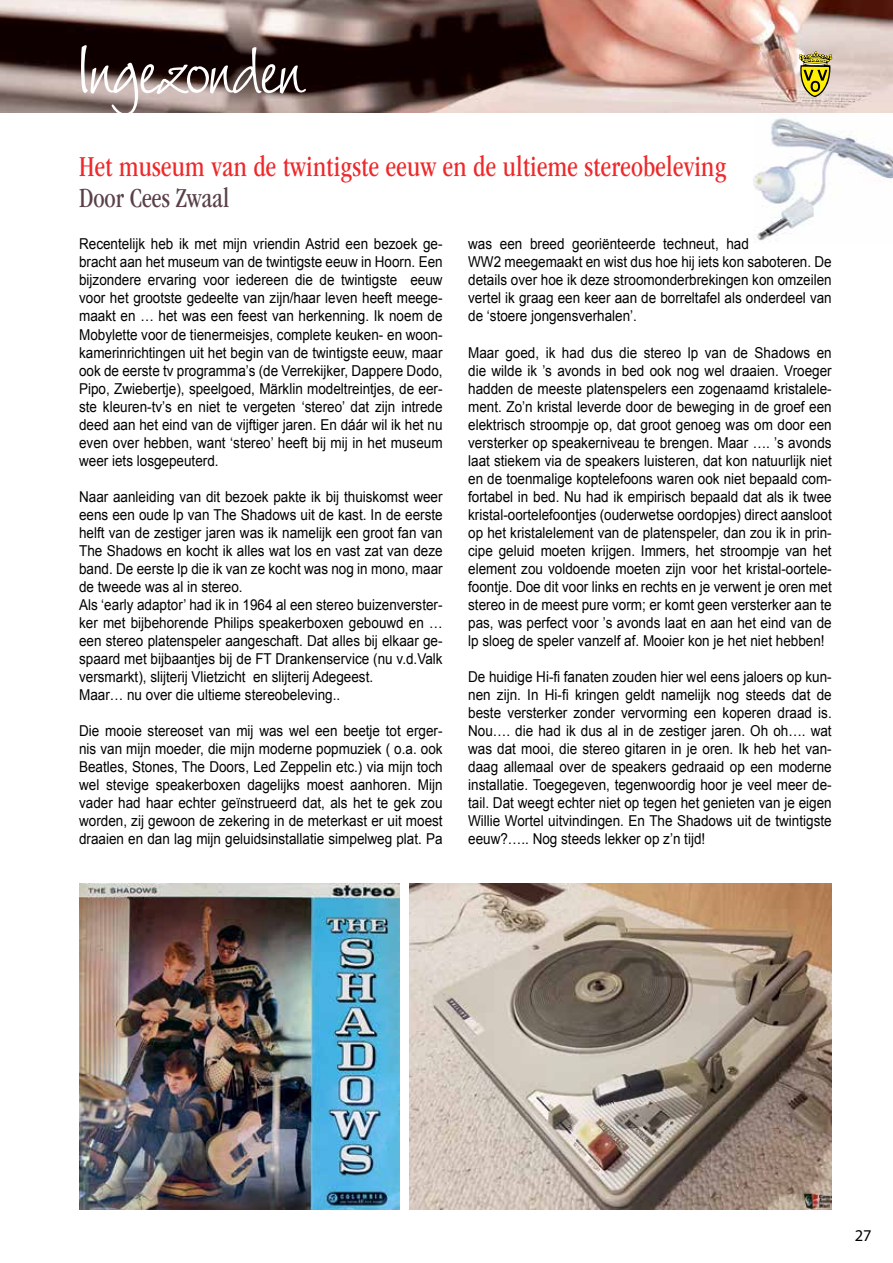
<style>
.page{position:relative;width:893px;height:1263px;background:#fff}
.page>*{position:absolute;margin:0;border:0;box-sizing:border-box;transform-origin:0 0}
.t1{font:100.5px "Wiesbaden Swing LT Std";letter-spacing:-.04em;color:#fff}
.t2{font:condensed 30px "ITC Garamond Std";letter-spacing:.01em;color:#ed292b;scale:.9 1}
.t3{font:condensed 28.5px "ITC Garamond Std";color:#5a4048;scale:.89 1}
.t4{font:16.5px "Myriad Pro";color:#000}
.t5{font:15px/18px "Arial";color:#000;text-align:justify;scale:.9 1}
</style>
<div class="page">
<img style="left:0;top:0;width:893px;height:112px">
<svg style="left:799px;top:51px;width:33px;height:46px;background:#b2a647"></svg>
<img style="left:754px;top:118px;width:139px;height:125px">
<img style="left:410px;top:883px;width:421px;height:327px">
<img style="left:79px;top:883px;width:320px;height:327px">
<h1 class="t1" style="left:73px;top:14px;width:233px">Ingezonden</h1>
<h2 class="t2" style="left:79px;top:150px;width:720px">Het museum van de twintigste eeuw en de ultieme stereobeleving</h2>
<h3 class="t3" style="left:79px;top:182px;width:170px">Door Cees Zwaal</h3>
<p class="t5" style="left:79px;top:235px;width:405px">Recentelijk heb ik met mijn vriendin Astrid een bezoek ge&shy;bracht aan het museum van de twintigste eeuw in Hoorn. Een bijzondere ervaring voor iedereen die de twintigste eeuw voor het grootste gedeelte van zijn/haar leven heeft meege&shy;maakt en … het was een feest van herkenning. Ik noem de Mobylette voor de tienermeisjes, complete keuken- en woon&shy;kamerinrichtingen uit het begin van de twintigste eeuw, maar ook de eerste tv programma’s (de Verrekijker, Dappere Dodo, Pipo, Zwiebertje), speelgoed, Märklin modeltreintjes, de eer&shy;ste kleuren-tv’s en niet te vergeten ‘stereo’ dat zijn intrede deed aan het eind van de vijftiger jaren. En dáár wil ik het nu even over hebben, want ‘stereo’ heeft bij mij in het museum weer iets losgepeuterd.</p>
<p class="t5" style="left:79px;top:487px;width:405px;text-align:left">Naar aanleiding van dit bezoek pakte ik bij thuiskomst weer eens een oude lp van The Shadows uit de kast. In de eerste helft van de zestiger jaren was ik namelijk een groot fan van The Shadows en kocht ik alles wat los en vast zat van deze band. De eerste lp die ik van ze kocht was nog in mono, maar de tweede was al in stereo.<br>Als ‘early adaptor’ had ik in 1964 al een stereo buizenverster&shy;ker met bijbehorende Philips speakerboxen gebouwd en … een stereo platenspeler aangeschaft. Dat alles bij elkaar ge&shy;spaard met bijbaantjes bij de FT Drankenservice (nu v.d.Valk versmarkt), slijterij Vlietzicht en slijterij Adegeest.<br>Maar… nu over die ultieme stereobeleving..</p>
<p class="t5" style="left:79px;top:721px;width:405px">Die mooie stereoset van mij was wel een beetje tot erger&shy;nis van mijn moeder, die mijn moderne popmuziek ( o.a. ook Beatles, Stones, The Doors, Led Zeppelin etc.) via mijn toch wel stevige speakerboxen dagelijks moest aanhoren. Mijn vader had haar echter geïnstrueerd dat, als het te gek zou worden, zij gewoon de zekering in de meterkast er uit moest draaien en dan lag mijn geluidsinstallatie simpelweg plat. Pa</p>
<p class="t5" style="left:468px;top:235px;width:405px;text-align:left">was een breed georiënteerde techneut, had<br>WW2 meegemaakt en wist dus hoe hij iets kon saboteren. De details over hoe ik deze stroomonderbrekingen kon omzeilen vertel ik graag een keer aan de borreltafel als onderdeel van de ‘stoere jongensverhalen’.</p>
<p class="t5" style="left:468px;top:343px;width:405px">Maar goed, ik had dus die stereo lp van de Shadows en die wilde ik ’s avonds in bed ook nog wel draaien. Vroeger hadden de meeste platenspelers een zogenaamd kristalele&shy;ment. Zo’n kristal leverde door de beweging in de groef een elektrisch stroompje op, dat groot genoeg was om door een versterker op speakerniveau te brengen. Maar …. ’s avonds laat stiekem via de speakers luisteren, dat kon natuurlijk niet en de toenmalige koptelefoons waren ook niet bepaald com&shy;fortabel in bed. Nu had ik empirisch bepaald dat als ik twee kristal-oortelefoontjes (ouderwetse oordopjes) direct aansloot op het kristalelement van de platenspeler, dan zou ik in prin&shy;cipe geluid moeten krijgen. Immers, het stroompje van het element zou voldoende moeten zijn voor het kristal-oortele&shy;foontje. Doe dit voor links en rechts en je verwent je oren met stereo in de meest pure vorm; er komt geen versterker aan te pas, was perfect voor ’s avonds laat en aan het eind van de lp sloeg de speler vanzelf af. Mooier kon je het niet hebben!</p>
<p class="t5" style="left:468px;top:667px;width:405px">De huidige Hi-fi fanaten zouden hier wel eens jaloers op kun&shy;nen zijn. In Hi-fi kringen geldt namelijk nog steeds dat de beste versterker zonder vervorming een koperen draad is.<br>Nou…. die had ik dus al in de zestiger jaren. Oh oh…. wat was dat mooi, die stereo gitaren in je oren. Ik heb het van&shy;daag allemaal over de speakers gedraaid op een moderne installatie. Toegegeven, tegenwoordig hoor je veel meer de&shy;tail. Dat weegt echter niet op tegen het genieten van je eigen Willie Wortel uitvindingen. En The Shadows uit de twintigste eeuw?….. Nog steeds lekker op z’n tijd!</p>
<p class="t4" style="left:855px;top:1225px;width:18px">27</p>
</div>
